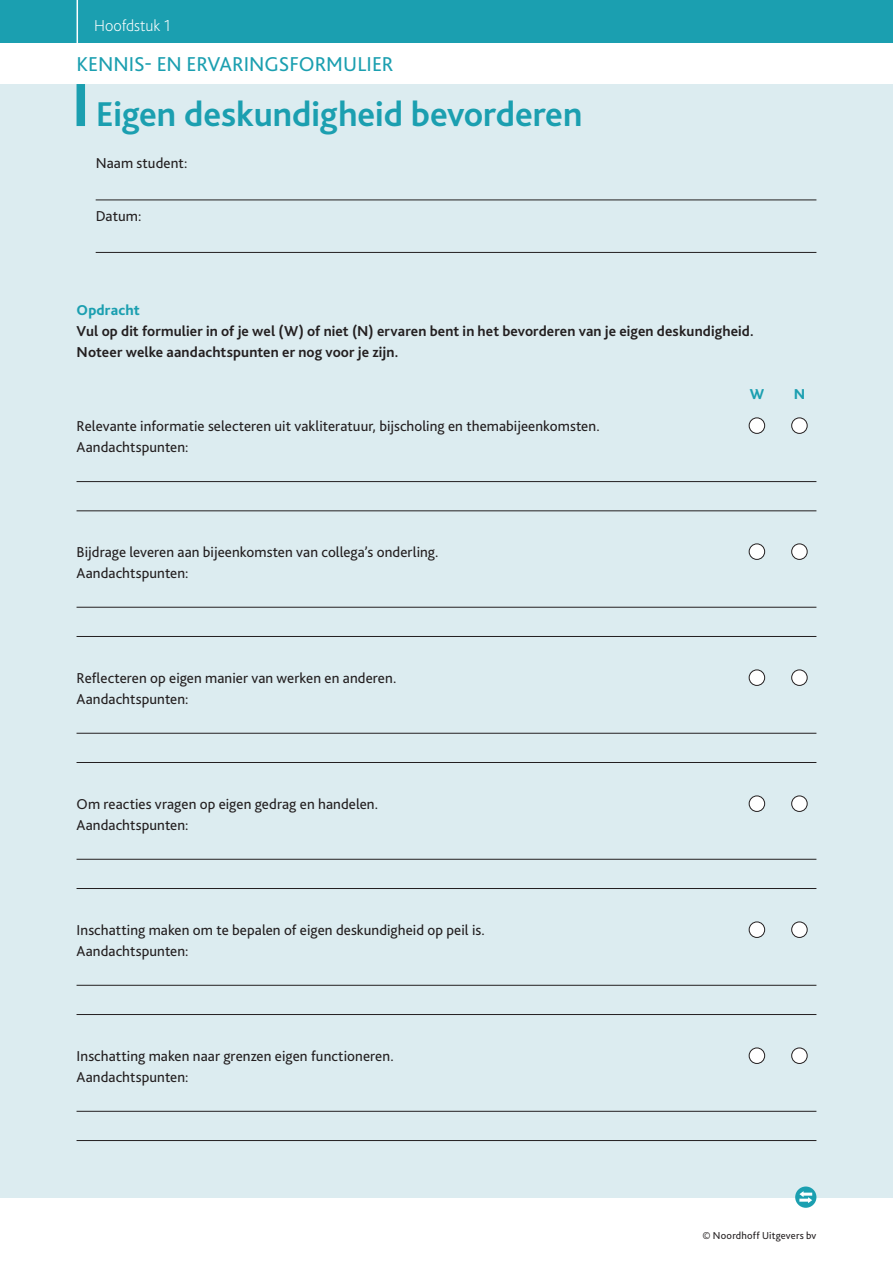
<style>
.page{position:relative;width:893px;height:1263px;background:#fff}
.page>*{position:absolute;margin:0;border:0;box-sizing:border-box;transform-origin:0 0}
.t1{font:700 36px "Bliss 2";color:#1b9fb0}
.t2{font:21px "Bliss 2";color:#1b9fb0}
.t3{font:200 16.5px "Bliss 2";letter-spacing:-.005em;color:#fff}
.t4{font:15px/21px "Bliss 2";letter-spacing:.005em;color:#231f20}
.t5{font:700 15px/21px "Bliss 2";letter-spacing:.01em;color:#231f20}
.t6{font:800 15px "Bliss 2";letter-spacing:.01em;color:#1b9fb0}
.t7{font:10.5px "Bliss 2";letter-spacing:.015em;color:#231f20}
</style>
<div class="page">
<div style="left:0;top:0;width:893px;height:42px;background:#1b9fb0"></div>
<hr style="left:77px;top:0;width:1px;height:49px;background:#fff">
<div style="left:0;top:84px;width:893px;height:1114px;background:#dcecf0"></div>
<div style="left:77px;top:84px;width:8px;height:42px;background:#1b9fb0"></div>
<hr style="left:96px;top:200px;width:720px;height:1px;background:#231f20">
<hr style="left:96px;top:252px;width:720px;height:1px;background:#231f20">
<hr style="left:77px;top:481px;width:739px;height:1px;background:#231f20">
<hr style="left:77px;top:510px;width:739px;height:1px;background:#231f20">
<hr style="left:77px;top:607px;width:739px;height:1px;background:#231f20">
<hr style="left:77px;top:636px;width:739px;height:1px;background:#231f20">
<hr style="left:77px;top:733px;width:739px;height:1px;background:#231f20">
<hr style="left:77px;top:762px;width:739px;height:1px;background:#231f20">
<hr style="left:77px;top:859px;width:739px;height:1px;background:#231f20">
<hr style="left:77px;top:888px;width:739px;height:1px;background:#231f20">
<hr style="left:77px;top:985px;width:739px;height:1px;background:#231f20">
<hr style="left:77px;top:1014px;width:739px;height:1px;background:#231f20">
<hr style="left:77px;top:1111px;width:739px;height:1px;background:#231f20">
<hr style="left:77px;top:1140px;width:739px;height:1px;background:#231f20">
<div style="left:749px;top:418px;width:16px;height:15px;background:#fff;border-radius:50%"></div>
<div style="left:749px;top:417px;width:16px;height:17px;border:1px solid #231f20;border-radius:50%"></div>
<div style="left:792px;top:418px;width:15px;height:15px;background:#fff;border-radius:50%"></div>
<div style="left:791px;top:417px;width:16px;height:17px;border:1px solid #231f20;border-radius:50%"></div>
<div style="left:749px;top:544px;width:16px;height:15px;background:#fff;border-radius:50%"></div>
<div style="left:749px;top:543px;width:16px;height:17px;border:1px solid #231f20;border-radius:50%"></div>
<div style="left:792px;top:544px;width:15px;height:15px;background:#fff;border-radius:50%"></div>
<div style="left:791px;top:543px;width:16px;height:17px;border:1px solid #231f20;border-radius:50%"></div>
<div style="left:749px;top:670px;width:16px;height:15px;background:#fff;border-radius:50%"></div>
<div style="left:749px;top:669px;width:16px;height:17px;border:1px solid #231f20;border-radius:50%"></div>
<div style="left:792px;top:670px;width:15px;height:15px;background:#fff;border-radius:50%"></div>
<div style="left:791px;top:669px;width:16px;height:17px;border:1px solid #231f20;border-radius:50%"></div>
<div style="left:749px;top:796px;width:16px;height:15px;background:#fff;border-radius:50%"></div>
<div style="left:749px;top:795px;width:16px;height:17px;border:1px solid #231f20;border-radius:50%"></div>
<div style="left:792px;top:796px;width:15px;height:15px;background:#fff;border-radius:50%"></div>
<div style="left:791px;top:795px;width:16px;height:17px;border:1px solid #231f20;border-radius:50%"></div>
<div style="left:749px;top:922px;width:16px;height:15px;background:#fff;border-radius:50%"></div>
<div style="left:749px;top:921px;width:16px;height:17px;border:1px solid #231f20;border-radius:50%"></div>
<div style="left:792px;top:922px;width:15px;height:15px;background:#fff;border-radius:50%"></div>
<div style="left:791px;top:921px;width:16px;height:17px;border:1px solid #231f20;border-radius:50%"></div>
<div style="left:749px;top:1048px;width:16px;height:15px;background:#fff;border-radius:50%"></div>
<div style="left:749px;top:1047px;width:16px;height:17px;border:1px solid #231f20;border-radius:50%"></div>
<div style="left:792px;top:1048px;width:15px;height:15px;background:#fff;border-radius:50%"></div>
<div style="left:791px;top:1047px;width:16px;height:17px;border:1px solid #231f20;border-radius:50%"></div>
<div style="left:795px;top:1186px;width:21px;height:22px;background:#1b9fb0;border-radius:50%"></div>
<svg style="left:799px;top:1191px;width:13px;height:12px"></svg>
<p class="t3" style="left:94px;top:19px;width:78px">Hoofdstuk 1</p>
<h2 class="t2" style="left:77px;top:55px;width:318px">KENNIS- EN ERVARINGSFORMULIER</h2>
<h1 class="t1" style="left:96px;top:100px;width:488px">Eigen deskundigheid bevorderen</h1>
<p class="t4" style="left:96px;top:154px;width:93px">Naam student:</p>
<p class="t4" style="left:96px;top:206px;width:47px">Datum:</p>
<p class="t6" style="left:77px;top:304px;width:65px">Opdracht</p>
<p class="t5" style="left:77px;top:322px;width:679px">Vul op dit formulier in of je wel (W) of niet (N) ervaren bent in het bevorderen van je eigen deskundigheid.<br>Noteer welke aandachtspunten er nog voor je zijn.</p>
<p class="t6" style="left:750px;top:388px;width:16px">W</p>
<p class="t6" style="left:794px;top:388px;width:13px">N</p>
<p class="t4" style="left:77px;top:416px;width:525px;line-height:21.5px">Relevante informatie selecteren uit vakliteratuur, bijscholing en themabijeenkomsten.<br>Aandachtspunten:</p>
<p class="t4" style="left:77px;top:542px;width:363px">Bijdrage leveren aan bijeenkomsten van collega’s onderling.<br>Aandachtspunten:</p>
<p class="t4" style="left:77px;top:668px;width:321px">Reflecteren op eigen manier van werken en anderen.<br>Aandachtspunten:</p>
<p class="t4" style="left:77px;top:794px;width:303px">Om reacties vragen op eigen gedrag en handelen.<br>Aandachtspunten:</p>
<p class="t4" style="left:77px;top:920px;width:410px">Inschatting maken om te bepalen of eigen deskundigheid op peil is.<br>Aandachtspunten:</p>
<p class="t4" style="left:77px;top:1046px;width:319px">Inschatting maken naar grenzen eigen functioneren.<br>Aandachtspunten:</p>
<p class="t7" style="left:702px;top:1231px;width:115px">© Noordhoff Uitgevers bv</p>
</div>
